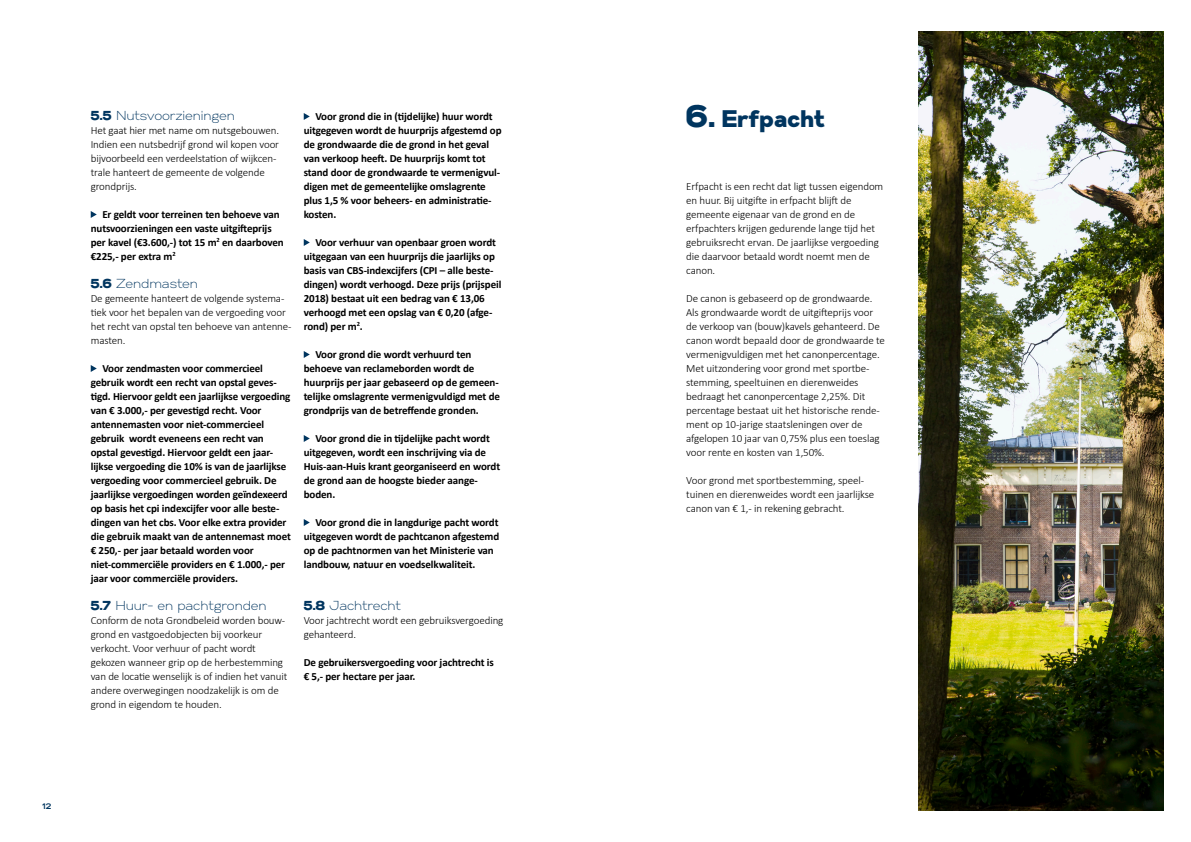
<style>
.page{position:relative;width:1191px;height:842px;background:#fff}
.page>*{position:absolute;margin:0;border:0;box-sizing:border-box;transform-origin:0 0}
.kop_1{font:24px "Gabriel Sans Black";color:#00355f}
.platte_tekst{font:13px "Gabriel Sans Light";letter-spacing:-.01em;color:#00355f}
.platte_tekst-2{font:700 11px/14px "Calibri";letter-spacing:-.01em;color:#000}
.platte_tekst-3{font:300 11px/14px "Calibri";letter-spacing:-.01em;color:#000}
.t1{font:8px "Gabriel Sans Bold";color:#00355f}
.s1{font-family:"Gabriel Sans Black"}
.s2{font-size:31px}
</style>
<div class="page">
<svg style="left:91px;top:211px;width:6px;height:7px"></svg>
<svg style="left:91px;top:365px;width:6px;height:7px"></svg>
<svg style="left:304px;top:113px;width:6px;height:7px"></svg>
<svg style="left:304px;top:239px;width:6px;height:7px"></svg>
<svg style="left:304px;top:351px;width:6px;height:7px"></svg>
<svg style="left:304px;top:435px;width:6px;height:7px"></svg>
<svg style="left:304px;top:519px;width:6px;height:7px"></svg>
<img style="left:918px;top:31px;width:245px;height:780px">
<p class="t1" style="left:43px;top:802px;width:10px">12</p>
<p class="platte_tekst" style="left:91px;top:108px;width:146px"><span class="s1">5.5</span> Nutsvoorzieningen</p>
<p class="platte_tekst-3" style="left:91px;top:123px;width:190px">Het gaat hier met name om nutsgebouwen.<br>Indien een nutsbedrijf grond wil kopen voor bijvoorbeeld een verdeelstation of wijkcen&shy;trale hanteert de gemeente de volgende grondprijs.</p>
<p class="platte_tekst-2" style="left:91px;top:207px;width:195px;text-indent:12px">Er geldt voor terreinen ten behoeve van nutsvoorzieningen een vaste uitgifteprijs per kavel (€3.600,-) tot 15 m<sup>2</sup> en daarboven €225,- per extra m<sup>2</sup></p>
<p class="platte_tekst" style="left:91px;top:276px;width:109px"><span class="s1">5.6</span> Zendmasten</p>
<p class="platte_tekst-3" style="left:91px;top:291px;width:202px">De gemeente hanteert de volgende systema&shy;tiek voor het bepalen van de vergoeding voor het recht van opstal ten behoeve van antenne&shy;masten.</p>
<p class="platte_tekst-2" style="left:91px;top:361px;width:202px;text-indent:12px">Voor zendmasten voor commercieel gebruik wordt een recht van opstal geves&shy;tigd. Hiervoor geldt een jaarlijkse vergoeding van € 3.000,- per gevestigd recht. Voor antennemasten voor niet-commercieel gebruik wordt eveneens een recht van opstal gevestigd. Hiervoor geldt een jaar&shy;lijkse vergoeding die 10% is van de jaarlijkse vergoeding voor commercieel gebruik. De jaarlijkse vergoedingen worden geïndexeerd op basis het cpi indexcijfer voor alle beste&shy;dingen van het cbs. Voor elke extra provider die gebruik maakt van de antennemast moet € 250,- per jaar betaald worden voor niet-commerciële providers en € 1.000,- per jaar voor commerciële providers.</p>
<p class="platte_tekst" style="left:91px;top:598px;width:177px"><span class="s1">5.7</span> Huur- en pachtgronden</p>
<p class="platte_tekst-3" style="left:91px;top:613px;width:198px">Conform de nota Grondbeleid worden bouw&shy;grond en vastgoedobjecten bij voorkeur verkocht. Voor verhuur of pacht wordt gekozen wanneer grip op de herbestemming van de locatie wenselijk is of indien het vanuit andere overwegingen noodzakelijk is om de grond in eigendom te houden.</p>
<p class="platte_tekst-2" style="left:304px;top:109px;width:199px;text-indent:12px">Voor grond die in (tijdelijke) huur wordt uitgegeven wordt de huurprijs afgestemd op de grondwaarde die de grond in het geval van verkoop heeft. De huurprijs komt tot stand door de grondwaarde te vermenigvul&shy;digen met de gemeentelijke omslagrente plus 1,5 % voor beheers- en administratie&shy;kosten.</p>
<p class="platte_tekst-2" style="left:304px;top:235px;width:199px;text-indent:12px">Voor verhuur van openbaar groen wordt uitgegaan van een huurprijs die jaarlijks op basis van CBS-indexcijfers (CPI – alle beste&shy;dingen) wordt verhoogd. Deze prijs (prijspeil 2018) bestaat uit een bedrag van € 13,06 verhoogd met een opslag van € 0,20 (afge&shy;rond) per m<sup>2</sup>.</p>
<p class="platte_tekst-2" style="left:304px;top:347px;width:198px;text-indent:12px">Voor grond die wordt verhuurd ten behoeve van reclameborden wordt de huurprijs per jaar gebaseerd op de gemeen&shy;telijke omslagrente vermenigvuldigd met de grondprijs van de betreffende gronden.</p>
<p class="platte_tekst-2" style="left:304px;top:431px;width:198px;text-indent:12px">Voor grond die in tijdelijke pacht wordt uitgegeven, wordt een inschrijving via de Huis-aan-Huis krant georganiseerd en wordt de grond aan de hoogste bieder aange&shy;boden.</p>
<p class="platte_tekst-2" style="left:304px;top:515px;width:197px;text-indent:12px">Voor grond die in langdurige pacht wordt uitgegeven wordt de pachtcanon afgestemd op de pachtnormen van het Ministerie van landbouw, natuur en voedselkwaliteit.</p>
<p class="platte_tekst" style="left:304px;top:598px;width:99px"><span class="s1">5.8</span> Jachtrecht</p>
<p class="platte_tekst-3" style="left:304px;top:613px;width:201px">Voor jachtrecht wordt een gebruiksvergoeding gehanteerd.</p>
<p class="platte_tekst-2" style="left:304px;top:655px;width:192px">De gebruikersvergoeding voor jachtrecht is € 5,- per hectare per jaar.</p>
<p class="kop_1" style="left:686px;top:104px;width:140px"><span class="s2">6.</span> Erfpacht</p>
<p class="platte_tekst-3" style="left:686px;top:179px;width:199px">Erfpacht is een recht dat ligt tussen eigendom en huur. Bij uitgifte in erfpacht blijft de gemeente eigenaar van de grond en de erfpachters krijgen gedurende lange tijd het gebruiksrecht ervan. De jaarlijkse vergoeding die daarvoor betaald wordt noemt men de canon.</p>
<p class="platte_tekst-3" style="left:686px;top:291px;width:200px">De canon is gebaseerd op de grondwaarde.<br>Als grondwaarde wordt de uitgifteprijs voor de verkoop van (bouw)kavels gehanteerd. De canon wordt bepaald door de grondwaarde te vermenigvuldigen met het canonpercentage.<br>Met uitzondering voor grond met sportbe&shy;stemming, speeltuinen en dierenweides bedraagt het canonpercentage 2,25%. Dit percentage bestaat uit het historische rende&shy;ment op 10-jarige staatsleningen over de afgelopen 10 jaar van 0,75% plus een toeslag voor rente en kosten van 1,50%.</p>
<p class="platte_tekst-3" style="left:686px;top:473px;width:190px">Voor grond met sportbestemming, speel&shy;tuinen en dierenweides wordt een jaarlijkse canon van € 1,- in rekening gebracht.</p>
</div>
